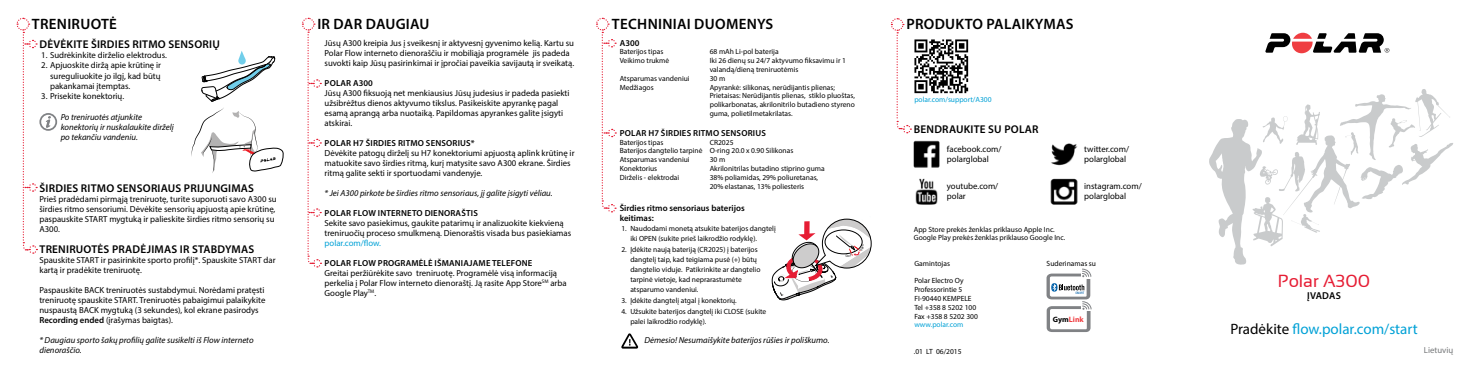
<style>
.page{position:relative;width:1471px;height:373px;background:#fff}
.page>*{position:absolute;margin:0;border:0;box-sizing:border-box;transform-origin:0 0}
.t1{font:17.5px "Sansation";color:#e61d34}
.t2{font:600 15px "Myriad Pro";letter-spacing:.02em;color:#000}
.t3{font:15px "Myriad Pro";color:#00a1d6}
.t4{font:600 11.25px "Myriad Pro";letter-spacing:.02em;color:#000}
.t5{font:600 10px "Myriad Pro";letter-spacing:.02em;color:#000}
.t6{font:8.75px/10px "Myriad Pro";color:#000}
.t7{font:italic 8.75px/10px "Myriad Pro";color:#000}
.t8{font:600 8.75px "Myriad Pro";letter-spacing:.02em;color:#000}
.t9{font:600 8.75px/10px "Myriad Pro";color:#000}
.t10{font:8.75px "Myriad Pro";color:#00a1d6}
.t11{font:8.75px "Myriad Pro";color:#757779}
.t12{font:700 7.75px "Myriad Pro";color:#ef3e42}
.t13{font:7.5px/8.8px "Myriad Pro";color:#000}
.t14{font:7.5px "Myriad Pro";color:#00a1d6}
.s1{font-weight:600}
.s2{color:#000}
</style>
<div class="page">
<svg style="left:621px;top:333px;width:18px;height:16px"></svg>
<svg style="left:596px;top:17px;width:20px;height:196px"></svg>
<svg style="left:1265px;top:33px;width:124px;height:20px"></svg>
<svg style="left:1209px;top:89px;width:244px;height:176px"></svg>
<svg style="left:1046px;top:268px;width:45px;height:63px"></svg>
<svg style="left:192px;top:51px;width:92px;height:122px"></svg>
<svg style="left:16px;top:17px;width:41px;height:237px"></svg>
<svg style="left:302px;top:17px;width:20px;height:251px"></svg>
<img style="left:913px;top:140px;width:27px;height:28px">
<img style="left:1050px;top:178px;width:28px;height:27px">
<img style="left:1051px;top:143px;width:27px;height:23px">
<img style="left:915px;top:178px;width:23px;height:27px">
<svg style="left:890px;top:18px;width:21px;height:116px"></svg>
<img style="left:914px;top:39px;width:54px;height:54px">
<svg style="left:772px;top:218px;width:99px;height:82px"></svg>
<h2 class="t2" style="left:32px;top:14px;width:87px">TRENIRUOTĖ</h2>
<h2 class="t2" style="left:317px;top:14px;width:27px">IR DAR</h2>
<h2 class="t2" style="left:366px;top:14px;width:10px">DAUGIAU</h2>
<p class="t6" style="left:324px;top:37px;width:251px">Jūsų A300 kreipia Jus į sveikesnį ir aktyvesnį gyvenimo kelią. Kartu su<br>Polar Flow interneto dienoraščiu ir mobiliąja programėle jis padeda suvokti kaip Jūsų pasirinkimai ir įpročiai paveikia savijautą ir sveikatą.</p>
<p class="t8" style="left:325px;top:77px;width:50px">POLAR A300</p>
<p class="t6" style="left:324px;top:87px;width:246px">Jūsų A300 fiksuoją net menkiausius Jūsų judesius ir padeda pasiekti užsibrėžtus dienos aktyvumo tikslus. Pasikeiskite apyrankę pagal esamą aprangą arba nuotaiką. Papildomas apyrankes galite įsigyti atskirai.</p>
<p class="t8" style="left:325px;top:137px;width:151px">POLAR H7 ŠIRDIES RITMO SENSORIUS*</p>
<p class="t6" style="left:324px;top:147px;width:251px">Dėvėkite patogų dirželį su H7 konektoriumi apjuostą aplink krūtinę ir matuokite savo širdies ritmą, kurį matysite savo A300 ekrane. Širdies ritmą galite sekti ir sportuodami vandenyje.</p>
<p class="t7" style="left:324px;top:187px;width:230px">* Jei A300 pirkote be širdies ritmo sensoriaus, jį galite įsigyti vėliau.</p>
<p class="t8" style="left:325px;top:207px;width:155px">POLAR FLOW INTERNETO DIENORAŠTIS</p>
<p class="t6" style="left:324px;top:217px;width:248px">Sekite savo pasiekimus, gaukite patarimų ir analizuokite kiekvieną treniruočių proceso smulkmeną. Dienoraštis visada bus pasiekiamas</p>
<p class="t10" style="left:324px;top:237px;width:58px">polar.com/flow.</p>
<p class="t8" style="left:325px;top:257px;width:209px">POLAR FLOW PROGRAMĖLĖ IŠMANIAJAME TELEFONE</p>
<p class="t6" style="left:324px;top:267px;width:244px">Greitai peržiūrėkite savo treniruotę. Programėlė visą informaciją perkelia į Polar Flow interneto dienoraštį. Ją rasite App Store<sup>SM</sup> arba<br>Google Play<sup>TM</sup>.</p>
<p class="t4" style="left:40px;top:36px;width:182px">DĖVĖKITE ŠIRDIES RITMO SENSORIŲ</p>
<p class="t6" style="left:41px;top:49px;width:127px">1. Sudrėkinkite dirželio elektrodus.</p>
<p class="t6" style="left:50px;top:60px;width:113px;text-align:justify;text-indent:-9px">2. Apjuoskite diržą apie krūtinę ir sureguliuokite jo ilgį, kad būtų pakankamai įtemptas.</p>
<p class="t6" style="left:41px;top:91px;width:84px">3. Prisekite konektorių.</p>
<p class="t7" style="left:61px;top:112px;width:115px">Po treniruotės atjunkite konektorių ir nuskalaukite dirželį po tekančiu vandeniu.</p>
<p class="t4" style="left:40px;top:180px;width:216px">ŠIRDIES RITMO SENSORIAUS PRIJUNGIMAS</p>
<p class="t6" style="left:39px;top:193px;width:239px">Prieš pradėdami pirmąją treniruotę, turite suporuoti savo A300 su širdies ritmo sensoriumi. Dėvėkite sensorių apjuostą apie krūtinę, paspauskite START mygtuką ir palieskite širdies ritmo sensorių su A300.</p>
<p class="t4" style="left:40px;top:242px;width:216px">TRENIRUOTĖS PRADĖJIMAS IR STABDYMAS</p>
<p class="t6" style="left:39px;top:255px;width:238px">Spauskite START ir pasirinkite sporto profilį*. Spauskite START dar kartą ir pradėkite treniruotę.</p>
<p class="t6" style="left:39px;top:285px;width:227px">Paspauskite BACK treniruotės sustabdymui. Norėdami pratęsti treniruotę spauskite START. Treniruotės pabaigimui palaikykite nuspaustą BACK mygtuką (3 sekundes), kol ekrane pasirodys <span class="s1">RECORDING ENDED</span> (įrašymas baigtas).</p>
<p class="t7" style="left:39px;top:335px;width:216px">* Daugiau sporto šakų profilių galite susikelti iš Flow interneto dienoraščio.</p>
<h2 class="t2" style="left:612px;top:14px;width:163px">TECHNINIAI DUOMENYS</h2>
<p class="t8" style="left:620px;top:37px;width:21px">A300</p>
<p class="t13" style="left:619px;top:47px;width:45px">Baterijos tipas</p>
<p class="t13" style="left:709px;top:47px;width:70px">68 mAh Li-pol baterija</p>
<p class="t13" style="left:619px;top:56px;width:51px">Veikimo trukmė</p>
<p class="t13" style="left:709px;top:56px;width:138px">Iki 26 dienų su 24/7 aktyvumo fiksavimu ir 1 valandą/dieną treniruotėmis</p>
<p class="t13" style="left:619px;top:74px;width:72px">Atsparumas vandeniui</p>
<p class="t13" style="left:709px;top:74px;width:17px">30 m</p>
<p class="t13" style="left:619px;top:82px;width:35px">Medžiagos</p>
<p class="t13" style="left:709px;top:82px;width:147px">Apyrankė: silikonas, nerūdijantis plienas; Prietaisas: Nerūdijantis plienas, stiklo pluoštas, polikarbonatas, akrilonitrilo butadieno styreno guma, polietilmetakrilatas.</p>
<p class="t8" style="left:620px;top:127px;width:148px">POLAR H7 ŠIRDIES RITMO SENSORIUS</p>
<p class="t13" style="left:619px;top:137px;width:45px">Baterijos tipas</p>
<p class="t13" style="left:619px;top:137px;width:175px;text-indent:90px">CR2025<br>Baterijos dangtelio tarpinė O-ring 20.0 x 0.90 Silikonas<br>Atsparumas vandeniui</p>
<p class="t13" style="left:709px;top:155px;width:17px">30 m</p>
<p class="t13" style="left:619px;top:164px;width:39px">Konektorius</p>
<p class="t13" style="left:709px;top:164px;width:117px">Akrilonitrilas butadino stiprino guma</p>
<p class="t13" style="left:619px;top:172px;width:61px">Dirželis - elektrodai</p>
<p class="t13" style="left:709px;top:172px;width:110px">38% poliamidas, 29% poliuretanas,<br>20% elastanas, 13% poliesteris</p>
<p class="t9" style="left:619px;top:203px;width:127px">ŠIRDIES RITMO SENSORIAUS BATERIJOS<br>KEITIMAS:</p>
<p class="t13" style="left:630px;top:223px;width:147px;line-height:10px;text-indent:-9px">1. Naudodami monetą atsukite baterijos dangtelį iki OPEN (sukite prieš laikrodžio rodyklę).</p>
<p class="t13" style="left:630px;top:244px;width:132px;line-height:10px;text-indent:-9px">2. Įdėkite naują bateriją (CR2025) į baterijos dangtelį taip, kad teigiama pusė (+) būtų dangtelio viduje. Patikrinkite ar dangtelio tarpinė vietoje, kad neprarastumėte atsparumo vandeniui.</p>
<p class="t13" style="left:621px;top:296px;width:117px">3. Įdėkite dangtelį atgal į konektorių.</p>
<p class="t13" style="left:630px;top:306px;width:137px;line-height:10px;text-indent:-9px">4. Užsukite baterijos dangtelį iki CLOSE (sukite palei laikrodžio rodyklę).</p>
<p class="t7" style="left:644px;top:334px;width:186px">Dėmesio! Nesumaišykite baterijos rūšies ir poliškumo.</p>
<h2 class="t2" style="left:906px;top:15px;width:169px">PRODUKTO PALAIKYMAS</h2>
<p class="t14" style="left:914px;top:95px;width:79px">polar.com/support/A300</p>
<p class="t4" style="left:914px;top:121px;width:126px">BENDRAUKITE SU POLAR</p>
<p class="t6" style="left:947px;top:144px;width:56px">facebook.com/ polarglobal</p>
<p class="t6" style="left:947px;top:181px;width:53px">youtube.com/ polar</p>
<p class="t13" style="left:913px;top:224px;width:153px">App Store prekės ženklas priklauso Apple Inc.<br>Google Play prekės ženklas priklauso Google Inc.</p>
<p class="t6" style="left:1084px;top:144px;width:46px">twitter.com/ polarglobal</p>
<p class="t6" style="left:1084px;top:181px;width:59px">instagram.com/ polarglobal</p>
<p class="t13" style="left:914px;top:258px;width:37px">Gamintojas</p>
<p class="t13" style="left:914px;top:276px;width:65px">Polar Electro Oy<br>Professorintie 5<br>FI-90440 KEMPELE<br>Tel +358 8 5202 100<br>Fax +358 8 5202 300</p>
<p class="t14" style="left:914px;top:319px;width:51px">www.polar.com</p>
<p class="t13" style="left:913px;top:346px;width:49px">.01 LT 06/2015</p>
<p class="t13" style="left:1046px;top:258px;width:51px">Suderinamas su</p>
<p class="t12" style="left:1053px;top:314px;width:32px"><span class="s2">Gym</span>Link</p>
<h1 class="t1" style="left:1277px;top:270px;width:94px">Polar A300</h1>
<p class="t5" style="left:1307px;top:289px;width:35px">ĮVADAS</p>
<h2 class="t3" style="left:1230px;top:319px;width:189px"><span class="s2">Pradėkite</span> flow.polar.com/start</h2>
<p class="t11" style="left:1423px;top:344px;width:31px">Lietuvių</p>
</div>
